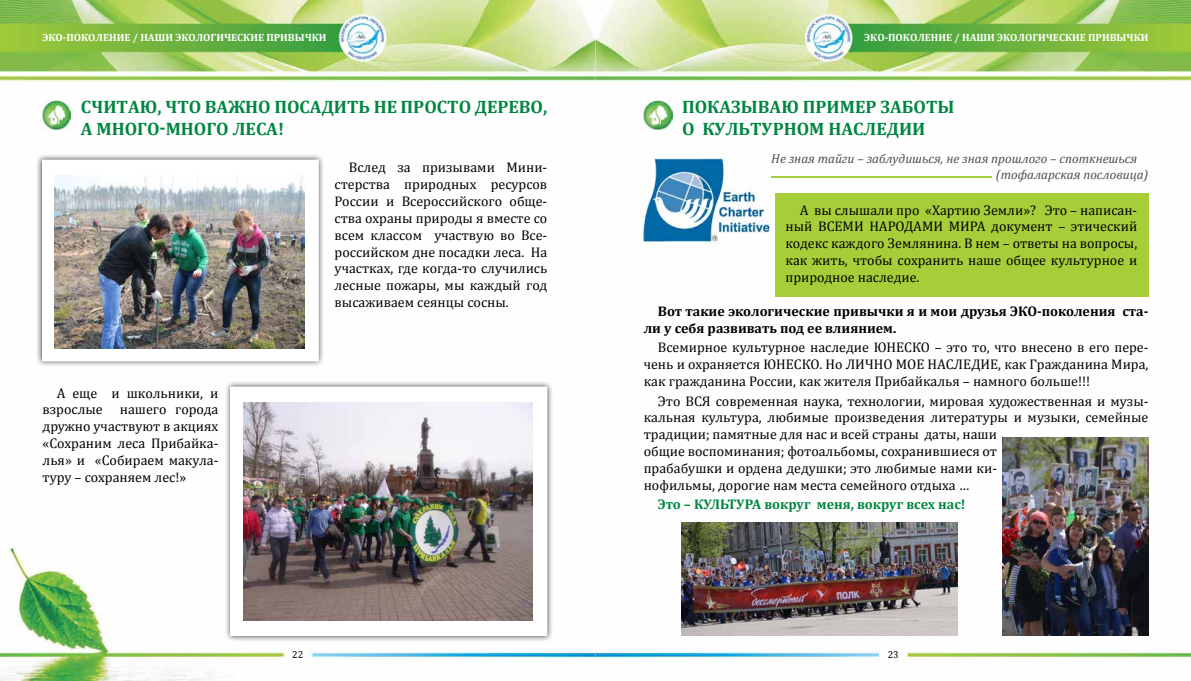
<style>
.page{position:relative;width:1191px;height:681px;background:#fff}
.page>*{position:absolute;margin:0;border:0;box-sizing:border-box;transform-origin:0 0}
.t1{font:700 18px/21.6px "Cambria";color:#008641}
.t2{font:14px/16.8px "Cambria";color:#000;text-align:justify}
.t3{font:700 14px/16.8px "Cambria";color:#000}
.t4{font:700 14px "Cambria";color:#008641}
.t5{font:italic 13px/15.6px "Cambria";color:#4d4d4f}
.t6{font:700 10.5px "Cambria";color:#fff}
.t7{font:10px "Cambria";color:#000}
</style>
<div class="page">
<img style="left:0;top:0;width:1191px;height:680px">
<img style="left:43px;top:101px;width:28px;height:28px">
<img style="left:643px;top:101px;width:29px;height:28px">
<div style="left:224px;top:380px;width:329px;height:261px;background:#000;opacity:.75"></div>
<div style="left:231px;top:387px;width:316px;height:248px;background:#fff"></div>
<img style="left:243px;top:402px;width:290px;height:218px">
<div style="left:230px;top:386px;width:317px;height:249px;border:1px solid #fff"></div>
<div style="left:36px;top:154px;width:289px;height:213px;background:#000;opacity:.75"></div>
<div style="left:42px;top:160px;width:276px;height:201px;background:#fff"></div>
<img style="left:54px;top:176px;width:251px;height:173px">
<div style="left:42px;top:160px;width:277px;height:201px;border:1px solid #fff"></div>
<img style="left:637px;top:153px;width:166px;height:101px">
<div style="left:775px;top:193px;width:373px;height:103px;background:#a6ce39"></div>
<img style="left:1002px;top:437px;width:146px;height:198px">
<img style="left:681px;top:522px;width:276px;height:113px">
<hr style="left:771px;top:176px;width:221px;height:1px;background:#a6ce39">
<p class="t6" style="left:43px;top:31px;width:286px">ЭКО-ПОКОЛЕНИЕ / НАШИ ЭКОЛОГИЧЕСКИЕ ПРИВЫЧКИ</p>
<p class="t6" style="left:864px;top:31px;width:286px">ЭКО-ПОКОЛЕНИЕ / НАШИ ЭКОЛОГИЧЕСКИЕ ПРИВЫЧКИ</p>
<p class="t1" style="left:81px;top:96px;width:25px">Считаю</p>
<p class="t1" style="left:157px;top:96px;width:21px">, что</p>
<p class="t1" style="left:205px;top:96px;width:83px">важно посадить</p>
<p class="t1" style="left:374px;top:96px;width:40px">не просто</p>
<p class="t1" style="left:475px;top:96px;width:13px">дерево</p>
<p class="t1" style="left:543px;top:96px;width:6px">,</p>
<p class="t1" style="left:81px;top:117px;width:29px">а много</p>
<p class="t1" style="left:160px;top:117px;width:20px">-много</p>
<p class="t1" style="left:233px;top:117px;width:13px">леса</p>
<p class="t1" style="left:278px;top:117px;width:8px">!</p>
<p class="t2" style="left:43px;top:384px;width:177px;text-indent:14px">А еще и школьники, и взрослые нашего города дружно участвуют в акциях «Сохраним леса Прибайка&shy;лья» и «Собираем макула&shy;туру – сохраняем лес!»</p>
<p class="t2" style="left:334px;top:159px;width:214px;text-indent:14px">Вслед за призывами Мини&shy;стерства природных ресурсов России и Всероссийского обще&shy;ства охраны природы я вместе со всем классом участвую во Все&shy;российском дне посадки леса. На участках, где когда-то случились лесные пожары, мы каждый год высаживаем сеянцы сосны.</p>
<p class="t1" style="left:682px;top:96px;width:274px">ПОКАЗЫВАЮ ПРИМЕР ЗАБОТЫ<br>О КУЛЬТУРНОМ НАСЛЕДИИ</p>
<p class="t5" style="left:996px;top:150px;width:154px;text-indent:-225px">Не зная тайги – заблудишься, не зная прошлого – споткнешься (тофаларская пословица)</p>
<p class="t2" style="left:785px;top:201px;width:353px;text-indent:14px">А вы слышали про «Хартию Земли»? Это – написан&shy;ный ВСЕМИ НАРОДАМИ МИРА документ – этический кодекс каждого Землянина. В нем – ответы на вопросы, как жить, чтобы сохранить наше общее культурное и природное наследие.</p>
<p class="t3" style="left:643px;top:302px;width:506px;text-indent:14px">Вот такие экологические привычки я и мои друзья ЭКО-поколения ста&shy;ли у себя развивать под ее влиянием.</p>
<p class="t2" style="left:643px;top:339px;width:506px;text-indent:14px">Всемирное культурное наследие ЮНЕСКО – это то, что внесено в его пере&shy;чень и охраняется ЮНЕСКО. Но ЛИЧНО МОЕ НАСЛЕДИЕ, как Гражданина Мира, как гражданина России, как жителя Прибайкалья – намного больше!!!</p>
<p class="t2" style="left:643px;top:392px;width:506px;text-align:left;text-indent:14px">Это ВСЯ современная наука, технологии, мировая художественная и музы&shy;кальная культура, любимые произведения литературы и музыки, семейные традиции; памятные для нас и всей страны даты, наши<br>общие воспоминания; фотоальбомы, сохранившиеся от<br>прабабушки и ордена дедушки; это любимые нами ки-<br>нофильмы, дорогие нам места семейного отдыха …</p>
<p class="t4" style="left:658px;top:495px;width:309px">Это – КУЛЬТУРА вокруг меня, вокруг всех нас!</p>
<p class="t7" style="left:292px;top:648px;width:13px">22</p>
<p class="t7" style="left:887px;top:648px;width:13px">23</p>
</div>
